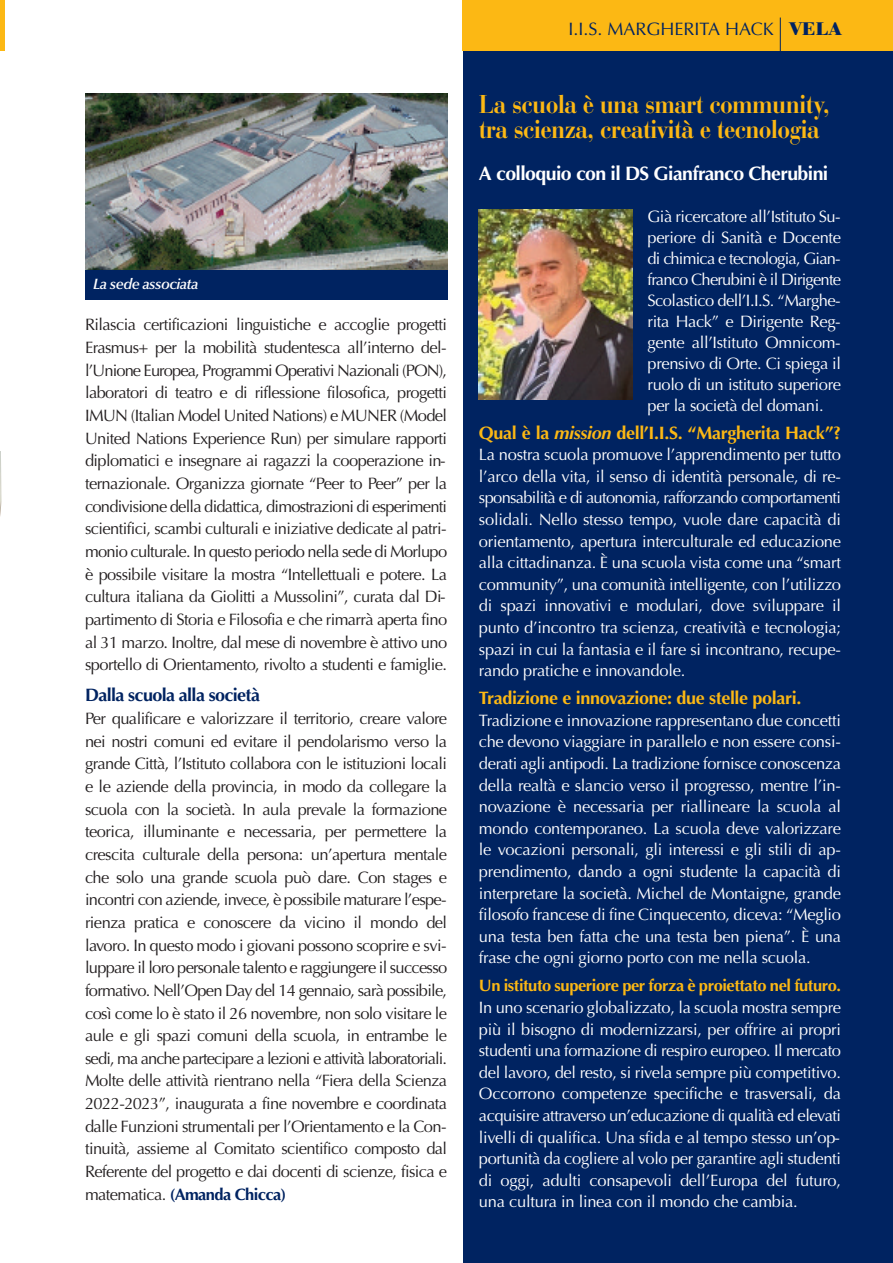
<style>
.page{position:relative;width:893px;height:1263px;background:#fff}
.page>*{position:absolute;margin:0;border:0;box-sizing:border-box;transform-origin:0 0}
.t1{font:700 27px/24.9px "Bauer Bodoni BT";color:#fcb814;scale:.89 1}
.t2{font:700 19.5px "Optima";letter-spacing:-.03em;color:#fff}
.t3{font:700 18px "Optima";letter-spacing:-.02em;color:#fcb814}
.t4{font:18px "Optima";color:#002361}
.t5{font:700 18px "Optima";letter-spacing:-.035em;color:#002361}
.t6{font:16.5px/22.6px "Optima";letter-spacing:-.035em;color:#231f20;text-align:justify}
.t7{font:16.5px/21.6px "Optima";letter-spacing:-.015em;color:#fff;text-align:justify}
.t8{font:700 16.5px "Optima";letter-spacing:-.025em;color:#fcb814}
.t9{font:italic 600 15px "Optima";letter-spacing:-.035em;color:#fff}
.s1{font-weight:700;color:#002361}
.s2{font-family:"Bodoni BE";font-weight:700}
.s3{font-style:italic}
</style>
<div class="page">
<div style="left:463px;top:0;width:430px;height:1263px;background:#002361"></div>
<div style="left:0;top:0;width:5px;height:51px;background:#fcb814"></div>
<img style="left:479px;top:210px;width:153px;height:190px">
<img style="left:0;top:451px;width:2px;height:65px">
<div style="left:463px;top:0;width:430px;height:51px;background:#fcb814"></div>
<hr style="left:780px;top:18px;width:1px;height:33px;background:#002361">
<img style="left:85px;top:93px;width:362px;height:177px">
<div style="left:85px;top:270px;width:362px;height:30px;background:#002361"></div>
<p class="t9" style="left:93px;top:278px;width:106px">La sede associata</p>
<p class="t6" style="left:85px;top:314px;width:364px">Rilascia certificazioni linguistiche e accoglie progetti Erasmus+ per la mobilità studentesca all’interno del&shy;l’Unione Europea, Programmi Operativi Nazionali (PON), laboratori di teatro e di riflessione filosofica, progetti IMUN (Italian Model United Nations) e MUNER (Model United Nations Experience Run) per simulare rapporti diplomatici e insegnare ai ragazzi la cooperazione in&shy;ternazionale. Organizza giornate “Peer to Peer” per la condivisione della didattica, dimostrazioni di esperimenti scientifici, scambi culturali e iniziative dedicate al patri&shy;monio culturale. In questo periodo nella sede di Morlupo è possibile visitare la mostra “Intellettuali e potere. La cultura italiana da Giolitti a Mussolini”, curata dal Di&shy;partimento di Storia e Filosofia e che rimarrà aperta fino al 31 marzo. Inoltre, dal mese di novembre è attivo uno sportello di Orientamento, rivolto a studenti e famiglie.</p>
<p class="t5" style="left:85px;top:685px;width:176px">Dalla scuola alla società</p>
<p class="t6" style="left:85px;top:707px;width:364px">Per qualificare e valorizzare il territorio, creare valore nei nostri comuni ed evitare il pendolarismo verso la grande Città, l’Istituto collabora con le istituzioni locali e le aziende della provincia, in modo da collegare la scuola con la società. In aula prevale la formazione teorica, illuminante e necessaria, per permettere la crescita culturale della persona: un’apertura mentale che solo una grande scuola può dare. Con stages e incontri con aziende, invece, è possibile maturare l’espe&shy;rienza pratica e conoscere da vicino il mondo del lavoro. In questo modo i giovani possono scoprire e svi&shy;luppare il loro personale talento e raggiungere il successo formativo. Nell’Open Day del 14 gennaio, sarà possibile, così come lo è stato il 26 novembre, non solo visitare le aule e gli spazi comuni della scuola, in entrambe le sedi, ma anche partecipare a lezioni e attività laboratoriali.<br>Molte delle attività rientrano nella “Fiera della Scienza 2022-2023”, inaugurata a fine novembre e coordinata dalle Funzioni strumentali per l’Orientamento e la Con&shy;tinuità, assieme al Comitato scientifico composto dal Referente del progetto e dai docenti di scienze, fisica e matematica. <span class="s1">(Amanda Chicca)</span></p>
<p class="t4" style="left:568px;top:18px;width:275px">I.I.S. MARGHERITA HACK <span class="s2">VELA</span></p>
<h1 class="t1" style="left:479px;top:95px;width:395px">La scuola è una smart community, tra scienza, creatività e tecnologia</h1>
<p class="t2" style="left:479px;top:162px;width:351px">A colloquio con il DS Gianfranco Cherubini</p>
<p class="t7" style="left:647px;top:206px;width:195px;line-height:21px">Già ricercatore all’Istituto Su&shy;periore di Sanità e Docente di chimica e tecnologia, Gian&shy;franco Cherubini è il Dirigente Scolastico dell’I.I.S. “Marghe&shy;rita Hack” e Dirigente Reg&shy;gente all’Istituto Omnicom&shy;prensivo di Orte. Ci spiega il ruolo di un istituto superiore per la società del domani.</p>
<p class="t3" style="left:479px;top:422px;width:364px">Qual è la <span class="s3">mission</span> dell’I.I.S. “Margherita Hack”?</p>
<p class="t7" style="left:479px;top:444px;width:364px">La nostra scuola promuove l’apprendimento per tutto l’arco della vita, il senso di identità personale, di re&shy;sponsabilità e di autonomia, rafforzando comportamenti solidali. Nello stesso tempo, vuole dare capacità di orientamento, apertura interculturale ed educazione alla cittadinanza. È una scuola vista come una “smart community”, una comunità intelligente, con l’utilizzo di spazi innovativi e modulari, dove sviluppare il punto d’incontro tra scienza, creatività e tecnologia; spazi in cui la fantasia e il fare si incontrano, recupe&shy;rando pratiche e innovandole.</p>
<p class="t3" style="left:479px;top:688px;width:324px">Tradizione e innovazione: due stelle polari.</p>
<p class="t7" style="left:479px;top:710px;width:364px">Tradizione e innovazione rappresentano due concetti che devono viaggiare in parallelo e non essere consi&shy;derati agli antipodi. La tradizione fornisce conoscenza della realtà e slancio verso il progresso, mentre l’in&shy;novazione è necessaria per riallineare la scuola al mondo contemporaneo. La scuola deve valorizzare le vocazioni personali, gli interessi e gli stili di ap&shy;prendimento, dando a ogni studente la capacità di interpretare la società. Michel de Montaigne, grande filosofo francese di fine Cinquecento, diceva: “Meglio una testa ben fatta che una testa ben piena”. È una frase che ogni giorno porto con me nella scuola.</p>
<p class="t8" style="left:479px;top:976px;width:364px">Un istituto superiore per forza è proiettato nel futuro.</p>
<p class="t7" style="left:479px;top:997px;width:364px">In uno scenario globalizzato, la scuola mostra sempre più il bisogno di modernizzarsi, per offrire ai propri studenti una formazione di respiro europeo. Il mercato del lavoro, del resto, si rivela sempre più competitivo.<br>Occorrono competenze specifiche e trasversali, da acquisire attraverso un’educazione di qualità ed elevati livelli di qualifica. Una sfida e al tempo stesso un’op&shy;portunità da cogliere al volo per garantire agli studenti di oggi, adulti consapevoli dell’Europa del futuro, una cultura in linea con il mondo che cambia.</p>
</div>
